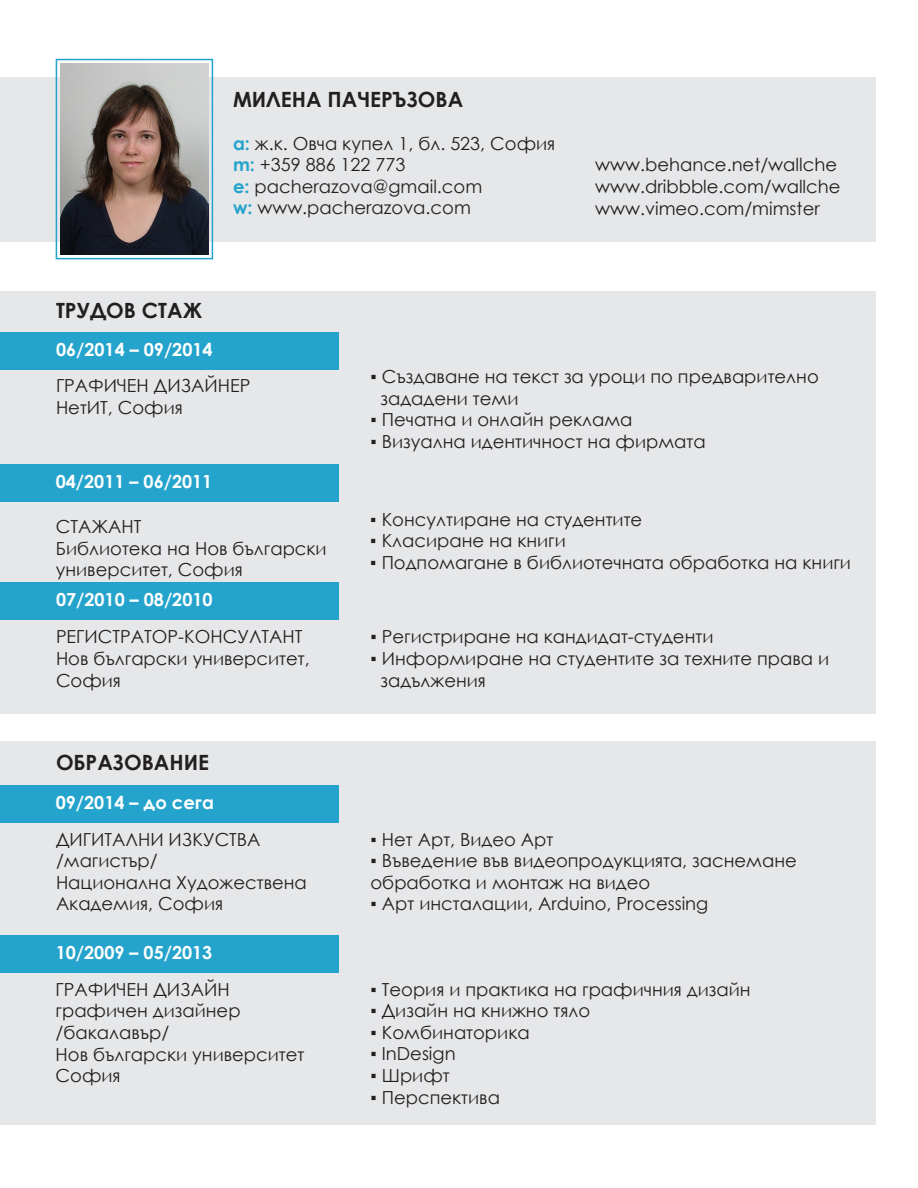
<style>
.page{position:relative;width:918px;height:1188px;background:#fff}
.page>*{position:absolute;margin:0;border:0;box-sizing:border-box;transform-origin:0 0}
.t1{font:700 21px "Century Gothic";color:#231f20}
.t2{font:18px/21.6px "Century Gothic";color:#231f20}
.t3{font:700 18px "Century Gothic";color:#fff}
.s1{font-weight:700;color:#24a4cc}
</style>
<div class="page">
<div style="left:0;top:77px;width:876px;height:165px;background:#e6e7e9"></div>
<div style="left:56px;top:59px;width:157px;height:200px;border:2px solid #24a4cc"></div>
<div style="left:0;top:292px;width:876px;height:422px;background:#e6e7e9"></div>
<div style="left:0;top:742px;width:876px;height:383px;background:#e6e7e9"></div>
<div style="left:0;top:332px;width:339px;height:38px;background:#24a4cc"></div>
<div style="left:0;top:464px;width:339px;height:37px;background:#24a4cc"></div>
<div style="left:0;top:583px;width:339px;height:37px;background:#24a4cc"></div>
<div style="left:0;top:785px;width:339px;height:38px;background:#24a4cc"></div>
<div style="left:0;top:935px;width:339px;height:37px;background:#24a4cc"></div>
<img style="left:60px;top:63px;width:149px;height:192px">
<p class="t1" style="left:233px;top:83px;width:232px">МИЛЕНА ПАЧЕРЪЗОВА</p>
<p class="t2" style="left:233px;top:132px;width:324px"><span class="s1">a:</span> ж.к. Овча купел 1, бл. 523, София <span class="s1">m:</span> +359 886 122 773<br><span class="s1">e:</span> pacherazova@gmail.com<br><span class="s1">w:</span> www.pacherazova.com</p>
<p class="t1" style="left:56px;top:294px;width:148px">ТРУДОВ СТАЖ</p>
<p class="t3" style="left:56px;top:336px;width:158px">06/2014 – 09/2014</p>
<p class="t2" style="left:595px;top:154px;width:247px">www.behance.net/wallche www.dribbble.com/wallche www.vimeo.com/mimster</p>
<p class="t2" style="left:56px;top:375px;width:196px">ГРАФИЧЕН ДИЗАЙНЕР<br>НетИТ, София</p>
<p class="t3" style="left:56px;top:468px;width:158px">04/2011 – 06/2011</p>
<p class="t2" style="left:56px;top:516px;width:272px">СТАЖАНТ<br>Библиотека на Нов български университет, София</p>
<p class="t3" style="left:56px;top:586px;width:158px">07/2010 – 08/2010</p>
<p class="t2" style="left:56px;top:626px;width:255px">РЕГИСТРАТОР-КОНСУЛТАНТ<br>Нов български университет,<br>София</p>
<p class="t1" style="left:56px;top:746px;width:155px">ОБРАЗОВАНИЕ</p>
<p class="t3" style="left:56px;top:789px;width:160px">09/2014 – до сега</p>
<p class="t2" style="left:56px;top:828px;width:252px">ДИГИТАЛНИ ИЗКУСТВА /магистър/<br>Национална Художествена<br>Академия, София</p>
<p class="t3" style="left:56px;top:938px;width:158px">10/2009 – 05/2013</p>
<p class="t2" style="left:56px;top:978px;width:250px">ГРАФИЧЕН ДИЗАЙН графичен дизайнер /бакалавър/<br>Нов български университет<br>София</p>
<p class="t2" style="left:380px;top:366px;width:440px;text-indent:-10px">▪ Създаване на текст за уроци по предварително зададени теми</p>
<p class="t2" style="left:371px;top:409px;width:263px">▪ Печатна и онлайн реклама</p>
<p class="t2" style="left:371px;top:430px;width:337px">▪ Визуална идентичност на фирмата</p>
<p class="t2" style="left:370px;top:508px;width:273px">▪ Консултиране на студентите</p>
<p class="t2" style="left:370px;top:530px;width:197px">▪ Класиране на книги</p>
<p class="t2" style="left:370px;top:551px;width:482px">▪ Подпомагане в библиотечната обработка на книги</p>
<p class="t2" style="left:371px;top:626px;width:344px">▪ Регистриране на кандидат-студенти</p>
<p class="t2" style="left:380px;top:647px;width:450px;text-indent:-10px">▪ Информиране на студентите за техните права и задължения</p>
<p class="t2" style="left:371px;top:828px;width:184px">▪ Нет Арт, Видео Арт</p>
<p class="t2" style="left:371px;top:850px;width:428px">▪ Въведение във видеопродукцията, заснемане обработка и монтаж на видео</p>
<p class="t2" style="left:371px;top:893px;width:339px">▪ Арт инсталации, Arduino, Processing</p>
<p class="t2" style="left:371px;top:978px;width:382px">▪ Теория и практика на графичния дизайн</p>
<p class="t2" style="left:371px;top:1000px;width:221px">▪ Дизайн на книжно тяло</p>
<p class="t2" style="left:371px;top:1021px;width:161px">▪ Комбинаторика</p>
<p class="t2" style="left:371px;top:1043px;width:87px">▪ InDesign</p>
<p class="t2" style="left:371px;top:1064px;width:81px">▪ Шрифт</p>
<p class="t2" style="left:371px;top:1086px;width:131px">▪ Перспектива</p>
</div>
